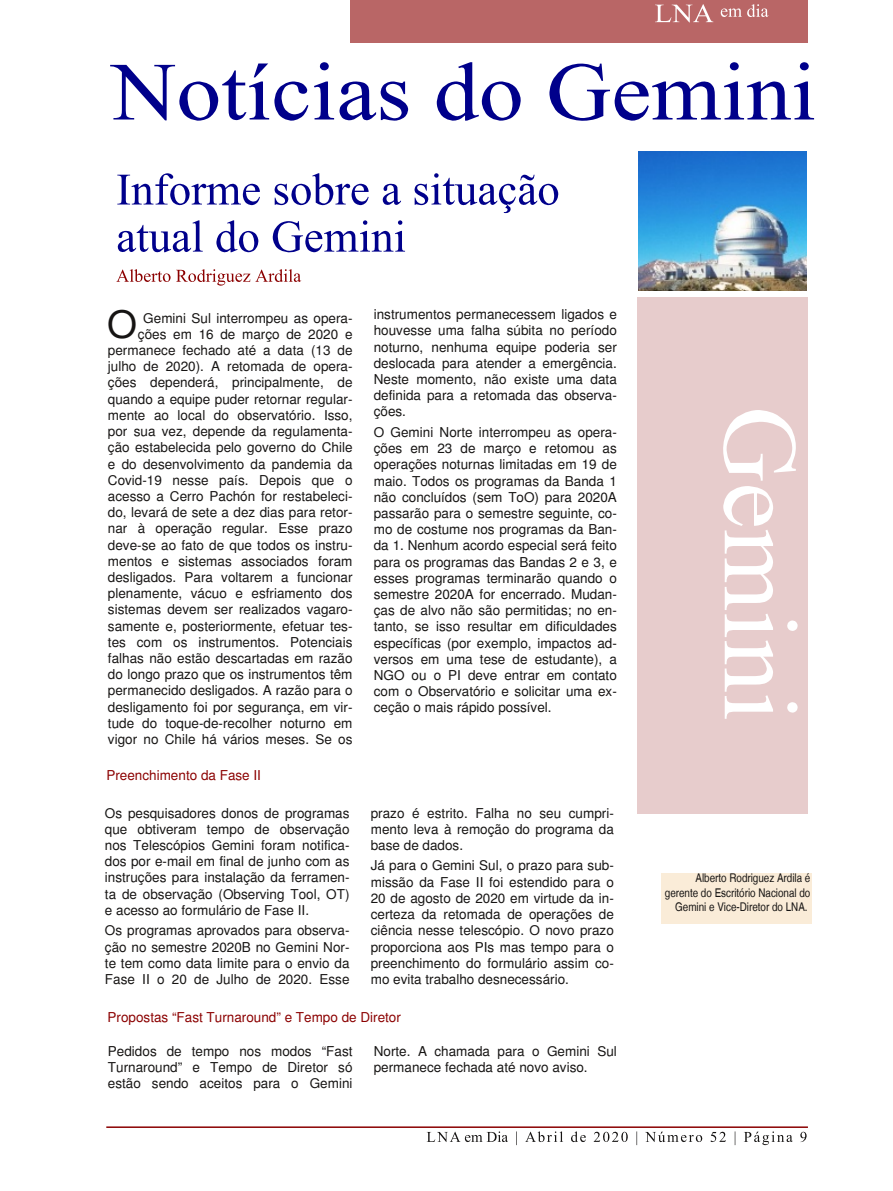
<style>
.page{position:relative;width:893px;height:1191px;background:#fff}
.page>*{position:absolute;margin:0;border:0;box-sizing:border-box;transform-origin:0 0}
.t1{font:38.55px "Nimbus San L";color:#161413}
.t2{font:13.5px/16.2px "Nimbus San L";color:#161413;text-align:justify}
.t3{font:13.5px "Nimbus San L";color:#8b0000}
.t4{font:condensed 12px/14.4px "Nimbus San L";color:#161413;text-align:right}
</style>
<div class="page">
<div style="left:351px;top:0;width:457px;height:43px;background:#b96666"></div>
<svg style="left:655px;top:4px;width:58px;height:18px"></svg>
<svg style="left:427px;top:1131px;width:81px;height:11px"></svg>
<svg style="left:516px;top:1131px;width:1px;height:14px"></svg>
<svg style="left:525px;top:1131px;width:38px;height:11px"></svg>
<svg style="left:571px;top:1131px;width:15px;height:11px"></svg>
<svg style="left:594px;top:1131px;width:34px;height:11px"></svg>
<svg style="left:636px;top:1131px;width:1px;height:14px"></svg>
<svg style="left:645px;top:1131px;width:57px;height:11px"></svg>
<svg style="left:711px;top:1131px;width:15px;height:11px"></svg>
<svg style="left:735px;top:1131px;width:1px;height:14px"></svg>
<svg style="left:744px;top:1131px;width:49px;height:14px"></svg>
<svg style="left:800px;top:1131px;width:7px;height:11px"></svg>
<div style="left:638px;top:298px;width:170px;height:516px;background:#e7cccc"></div>
<hr style="left:106px;top:1126px;width:702px;height:2px;background:#8b0000">
<svg style="left:721px;top:4px;width:47px;height:13px"></svg>
<svg style="left:110px;top:63px;width:198px;height:58px"></svg>
<svg style="left:314px;top:62px;width:94px;height:59px"></svg>
<svg style="left:437px;top:62px;width:84px;height:59px"></svg>
<svg style="left:549px;top:62px;width:265px;height:59px"></svg>
<img style="left:638px;top:151px;width:169px;height:139px">
<svg style="left:723px;top:410px;width:75px;height:309px"></svg>
<svg style="left:117px;top:173px;width:143px;height:32px"></svg>
<svg style="left:275px;top:173px;width:94px;height:32px"></svg>
<svg style="left:383px;top:184px;width:18px;height:21px"></svg>
<svg style="left:415px;top:173px;width:143px;height:40px"></svg>
<svg style="left:118px;top:220px;width:85px;height:32px"></svg>
<svg style="left:216px;top:220px;width:42px;height:32px"></svg>
<svg style="left:273px;top:220px;width:132px;height:32px"></svg>
<svg style="left:116px;top:269px;width:185px;height:17px"></svg>
<div style="left:661px;top:873px;width:150px;height:51px;background:#faecd8"></div>
<p class="t2" style="left:108px;top:309px;width:246px;text-align:right">Gemini Sul interrompeu as opera-<br>ções em 16 de março de 2020 e permanece fechado até a data (13 de julho de 2020). A retomada de opera&shy;ções dependerá, principalmente, de quando a equipe puder retornar regular&shy;mente ao local do observatório. Isso, por sua vez, depende da regulamenta&shy;ção estabelecida pelo governo do Chile e do desenvolvimento da pandemia da Covid-19 nesse país. Depois que o acesso a Cerro Pachón for restabeleci&shy;do, levará de sete a dez dias para retor&shy;nar à operação regular. Esse prazo deve-se ao fato de que todos os instru&shy;mentos e sistemas associados foram desligados. Para voltarem a funcionar plenamente, vácuo e esfriamento dos sistemas devem ser realizados vagaro&shy;samente e, posteriormente, efetuar tes&shy;tes com os instrumentos. Potenciais falhas não estão descartadas em razão do longo prazo que os instrumentos têm permanecido desligados. A razão para o desligamento foi por segurança, em vir&shy;tude do toque-de-recolher noturno em vigor no Chile há vários meses. Se os</p>
<p class="t2" style="left:374px;top:306px;width:245px">instrumentos permanecessem ligados e houvesse uma falha súbita no período noturno, nenhuma equipe poderia ser deslocada para atender a emergência.<br>Neste momento, não existe uma data definida para a retomada das observa&shy;ções.</p>
<h1 class="t1" style="left:107px;top:300px;width:31px">O</h1>
<p class="t2" style="left:374px;top:424px;width:245px">O Gemini Norte interrompeu as opera&shy;ções em 23 de março e retomou as operações noturnas limitadas em 19 de maio. Todos os programas da Banda 1 não concluídos (sem ToO) para 2020A passarão para o semestre seguinte, co&shy;mo de costume nos programas da Ban&shy;da 1. Nenhum acordo especial será feito para os programas das Bandas 2 e 3, e esses programas terminarão quando o semestre 2020A for encerrado. Mudan&shy;ças de alvo não são permitidas; no en&shy;tanto, se isso resultar em dificuldades específicas (por exemplo, impactos ad&shy;versos em uma tese de estudante), a NGO ou o PI deve entrar em contato com o Observatório e solicitar uma ex&shy;ceção o mais rápido possível.</p>
<p class="t3" style="left:106px;top:766px;width:156px">Preenchimento da Fase II</p>
<p class="t2" style="left:105px;top:804px;width:246px">Os pesquisadores donos de programas que obtiveram tempo de observação nos Telescópios Gemini foram notifica&shy;dos por e-mail em final de junho com as instruções para instalação da ferramen&shy;ta de observação (Observing Tool, OT) e acesso ao formulário de Fase II.</p>
<p class="t2" style="left:105px;top:922px;width:246px">Os programas aprovados para observa&shy;ção no semestre 2020B no Gemini Nor&shy;te tem como data limite para o envio da Fase II o 20 de Julho de 2020. Esse</p>
<p class="t2" style="left:371px;top:804px;width:245px">prazo é estrito. Falha no seu cumpri&shy;mento leva à remoção do programa da base de dados.</p>
<p class="t2" style="left:371px;top:857px;width:245px">Já para o Gemini Sul, o prazo para sub&shy;missão da Fase II foi estendido para o 20 de agosto de 2020 em virtude da in&shy;certeza da retomada de operações de ciência nesse telescópio. O novo prazo proporciona aos PIs mas tempo para o preenchimento do formulário assim co&shy;mo evita trabalho desnecessário.</p>
<p class="t3" style="left:108px;top:1008px;width:295px">Propostas “Fast Turnaround” e Tempo de Diretor</p>
<p class="t2" style="left:108px;top:1042px;width:246px">Pedidos de tempo nos modos “Fast Turnaround” e Tempo de Diretor só estão sendo aceitos para o Gemini</p>
<p class="t2" style="left:374px;top:1043px;width:245px">Norte. A chamada para o Gemini Sul permanece fechada até novo aviso.</p>
<p class="t4" style="left:665px;top:870px;width:147px">Alberto Rodriguez Ardila é gerente do Escritório Nacional do<br>Gemini e Vice-Diretor do LNA.</p>
</div>
